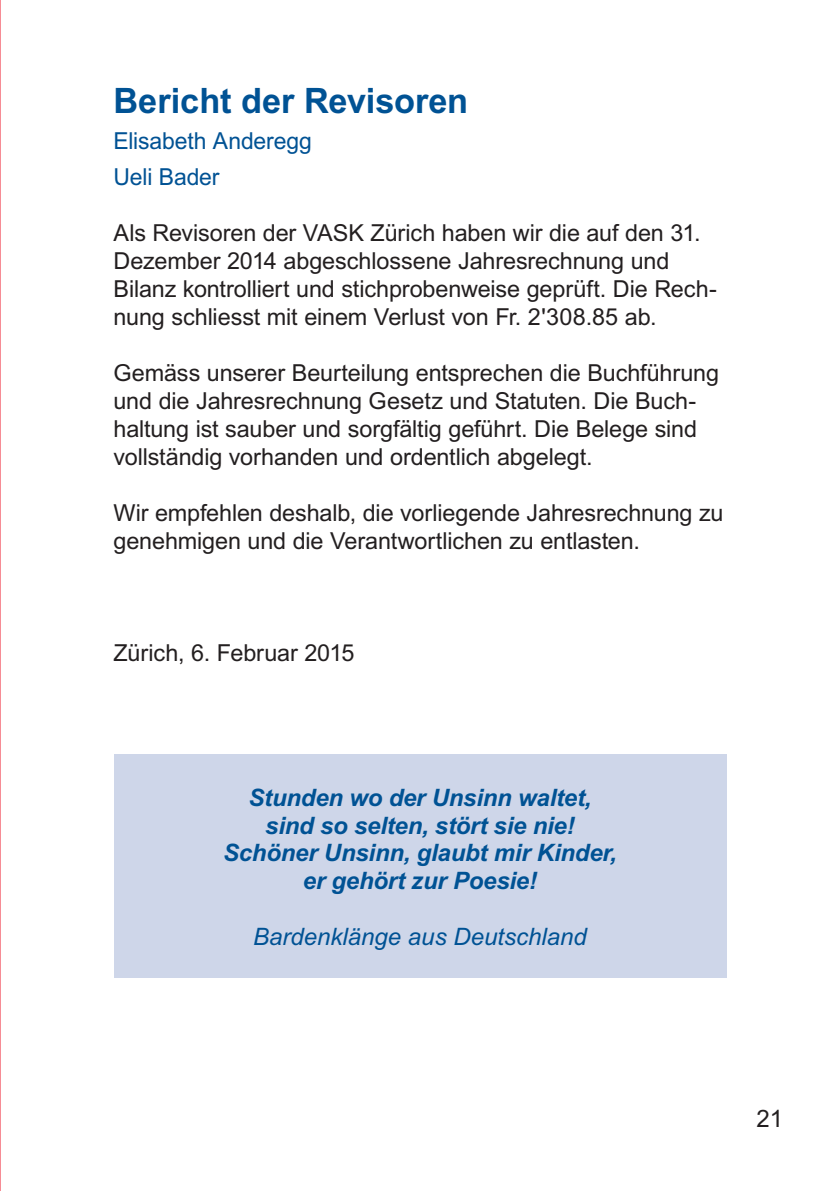
<style>
.page{position:relative;width:840px;height:1191px;background:#fff}
.page>*{position:absolute;margin:0;border:0;box-sizing:border-box;transform-origin:0 0}
.t1{font:700 35px "Arial";color:#005294}
.t2{font:italic 700 24px/27.8px "Arial";letter-spacing:-.01em;color:#005294;text-align:center}
.t3{font:italic 24px "Arial";color:#005294}
.t4{font:24px "Arial";color:#231f20}
.t5{font:23.4px/28px "Arial";letter-spacing:-.005em;color:#231f20}
.t6{font:23.4px/36px "Arial";letter-spacing:-.005em;color:#005294}
</style>
<div class="page">
<hr style="left:0;top:0;width:1px;height:1191px;background:#ee1b2c">
<div style="left:113px;top:754px;width:613px;height:223px;background:#ced6e9"></div>
<h1 class="t1" style="left:113px;top:81px;width:356px">Bericht der Revisoren</h1>
<p class="t6" style="left:113px;top:122px;width:200px">Elisabeth Anderegg<br>Ueli Bader</p>
<p class="t5" style="left:113px;top:218px;width:604px">Als Revisoren der VASK Zürich haben wir die auf den 31.<br>Dezember 2014 abgeschlossene Jahresrechnung und Bilanz kontrolliert und stichprobenweise geprüft. Die Rech&shy;nung schliesst mit einem Verlust von Fr. 2'308.85 ab.</p>
<p class="t5" style="left:113px;top:358px;width:606px">Gemäss unserer Beurteilung entsprechen die Buchführung und die Jahresrechnung Gesetz und Statuten. Die Buch&shy;haltung ist sauber und sorgfältig geführt. Die Belege sind vollständig vorhanden und ordentlich abgelegt.</p>
<p class="t5" style="left:113px;top:498px;width:611px">Wir empfehlen deshalb, die vorliegende Jahresrechnung zu genehmigen und die Verantwortlichen zu entlasten.</p>
<p class="t5" style="left:113px;top:638px;width:242px">Zürich, 6. Februar 2015</p>
<p class="t2" style="left:223px;top:783px;width:395px">Stunden wo der Unsinn waltet, sind so selten, stört sie nie!<br>Schöner Unsinn, glaubt mir Kinder, er gehört zur Poesie!</p>
<p class="t3" style="left:253px;top:923px;width:335px">Bardenklänge aus Deutschland</p>
<p class="t4" style="left:756px;top:1104px;width:28px">21</p>
</div>
